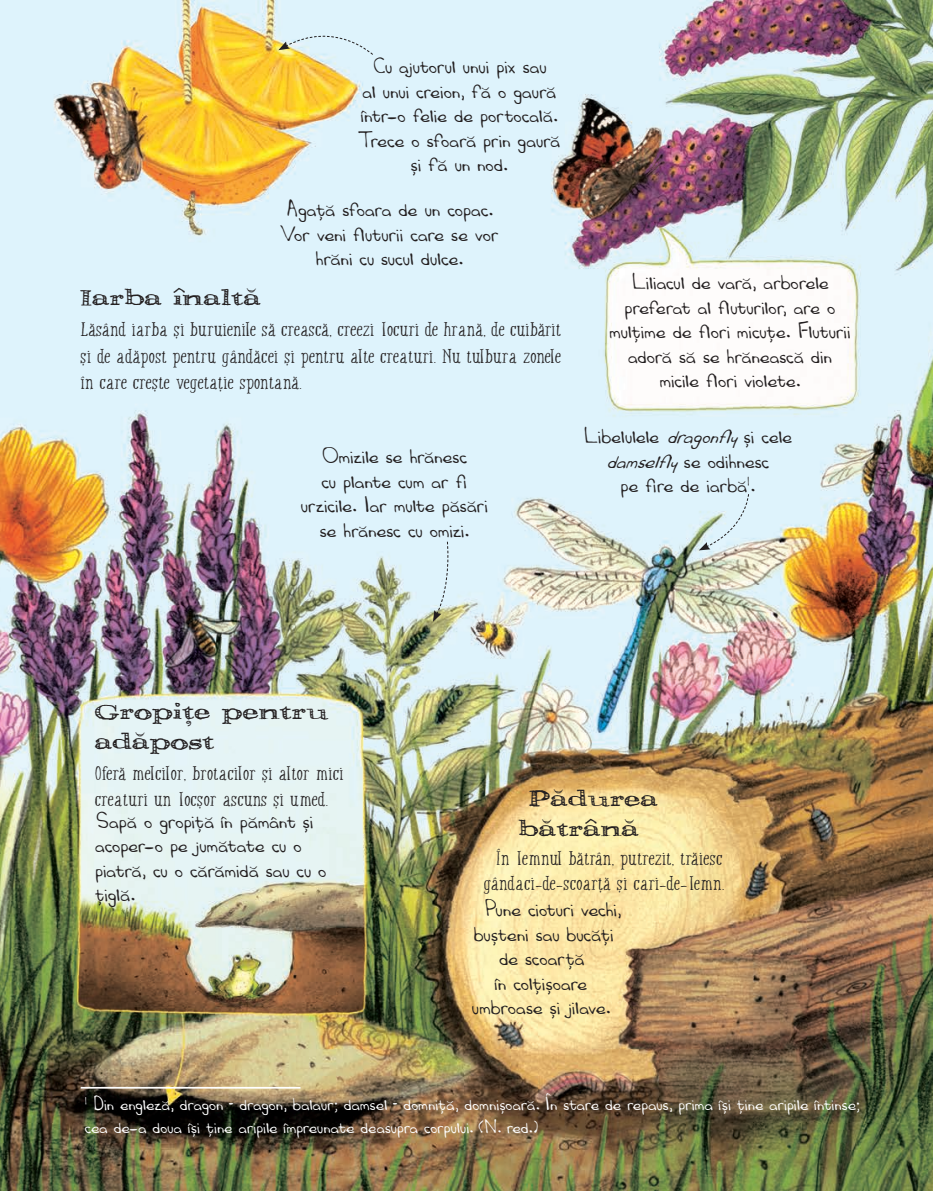
<style>
.page{position:relative;width:933px;height:1191px;background:#fff}
.page>*{position:absolute;margin:0;border:0;box-sizing:border-box;transform-origin:0 0}
.t1{font:29.75px/29.8px "Pesto";letter-spacing:.03em;color:#231f20}
.t2{font:22.75px/24.5px "Robins Hand RO";letter-spacing:.005em;color:#231f20;text-align:center;scale:1.1 1}
.t3{font:21px/26.2px "Buckley RO";letter-spacing:.02em;color:#231f20;text-align:justify;scale:1.2 1}
.t4{font:19.25px/23.1px "Robins Hand RO";letter-spacing:.01em;color:#fff;scale:1.1 1}
.s1{font-style:italic}
</style>
<div class="page">
<img style="left:0;top:0;width:933px;height:1191px">
<svg style="left:278px;top:20px;width:95px;height:35px;background:#daebed"></svg>
<svg style="left:698px;top:493px;width:51px;height:57px;background:#d3e6e9"></svg>
<svg style="left:433px;top:541px;width:18px;height:81px"></svg>
<hr style="left:81px;top:1086px;width:219px;height:2px;background:#fff">
<p class="t2" style="left:358px;top:53px;width:185px">Cu ajutorul unui pix sau<br>al unui creion, fă o gaură într-o felie de portocală.<br>Trece o sfoară prin gaură și fă un nod.</p>
<p class="t2" style="left:279px;top:196px;width:200px">Agață sfoara de un copac.<br>Vor veni fluturii care se vor hrăni cu sucul dulce.</p>
<h1 class="t1" style="left:81px;top:282px;width:181px">Iarba înaltă</h1>
<p class="t3" style="left:81px;top:317px;width:401px">Lăsând iarba și buruienile să crească, creezi locuri de hrană, de cuibărit și de adăpost pentru gândăcei și pentru alte creaturi. Nu tulbura zonele în care crește vegetație spontană.</p>
<p class="t2" style="left:300px;top:443px;width:171px">Omizile se hrănesc<br>cu plante cum ar fi urzicile. Iar multe păsări se hrănesc cu omizi.</p>
<p class="t2" style="left:609px;top:269px;width:221px">Liliacul de vară, arborele preferat al fluturilor, are o mulțime de flori micuțe. Fluturii adoră să se hrănească din micile flori violete.</p>
<p class="t2" style="left:583px;top:423px;width:191px">Libelulele <span class="s1">dragonfly</span>și cele <span class="s1">damselfly</span>se odihnesc<br>pe fire de iarbă<sup>1</sup>.</p>
<h1 class="t1" style="left:95px;top:696px;width:234px">Gropițe pentru adăpost</h1>
<p class="t3" style="left:95px;top:760px;width:208px">Oferă melcilor, brotacilor și altor mici creaturi un locșor ascuns și umed.</p>
<p class="t2" style="left:95px;top:808px;width:212px;text-align:left">Sapă o gropiță în pământ și acoper-o pe jumătate cu o piatră, cu o cărămidă sau cu o țiglă.</p>
<h1 class="t1" style="left:519px;top:783px;width:140px;text-indent:11px">Pădurea bătrână</h1>
<p class="t3" style="left:484px;top:846px;width:202px;line-height:24.5px;text-align:center">În lemnul bătrân, putrezit, trăiesc gândaci-de-scoarță și cari-de-lemn.</p>
<p class="t2" style="left:471px;top:896px;width:137px">Pune cioturi vechi, bușteni sau bucăți de scoarță<br>în colțișoare umbroase și jilave.</p>
<p class="t4" style="left:84px;top:1092px;width:706px"><sup>1</sup> Din engleză, dragon – dragon, balaur; damsel – domniță, domnișoară. În stare de repaus, prima își ține aripile întinse; cea de-a doua își ține aripile împreunate deasupra corpului. (N. red.)</p>
</div>
